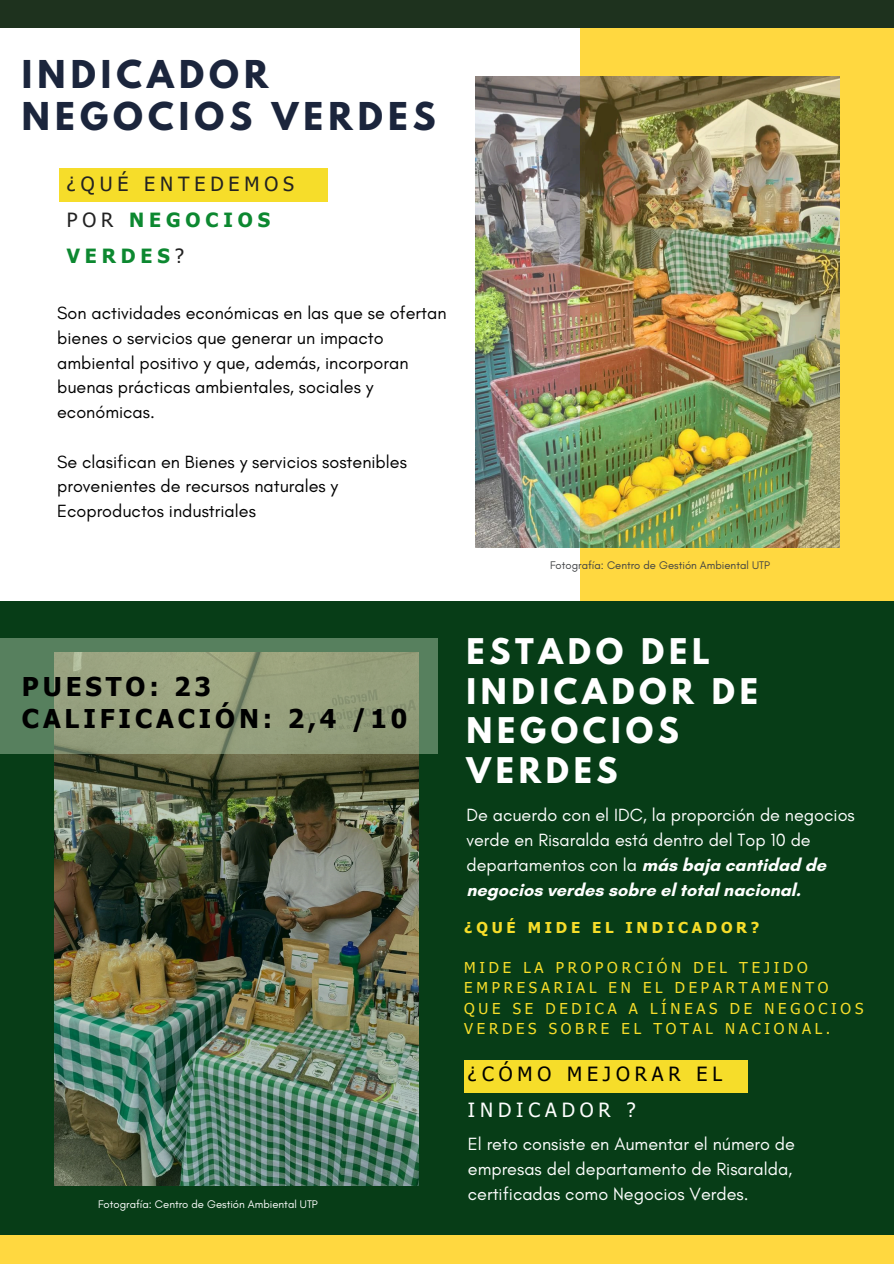
<style>
.page{position:relative;width:894px;height:1264px;background:#fff}
.page>*{position:absolute;margin:0;border:0;box-sizing:border-box;transform-origin:0 0}
.t1{font:700 34.05px/42.8px "League Spartan";letter-spacing:.15em;color:#1b253c}
.t2{font:700 31.35px/39.3px "League Spartan";letter-spacing:.15em;color:#fff}
.t3{font:700 25.8px/32px "Tahoma";letter-spacing:.15em;color:#000}
.t4{font:19.5px/36px "Tahoma";letter-spacing:.25em;color:#222}
.t5{font:19.5px/36px "Tahoma";letter-spacing:.25em;color:#000}
.t6{font:18px/24.8px "Glacial Indifference";color:#000}
.t7{font:18px/24.8px "Glacial Indifference";color:#fdfefd}
.t8{font:15px/20.2px "Tahoma";letter-spacing:.25em;color:#f6dd2a}
.t9{font:700 15px "Tahoma";letter-spacing:.25em;color:#f6dd2a}
.t10{font:11.25px "Glacial Indifference";color:#3f4143}
.t11{font:11.25px "Glacial Indifference";color:#fff}
.s1{font-weight:700;color:#0c8830}
.s2{font-weight:700}
.s3{color:#fdfefd}
</style>
<div class="page">
<div style="left:580px;top:14px;width:313px;height:607px;background:#ffd840"></div>
<div style="left:0;top:601px;width:893px;height:634px;background:#073d17"></div>
<div style="left:0;top:0;width:893px;height:27px;background:#1e321e"></div>
<div style="left:0;top:1235px;width:893px;height:28px;background:#ffd840"></div>
<img style="left:475px;top:77px;width:364px;height:470px">
<img style="left:54px;top:753px;width:364px;height:432px">
<div style="left:59px;top:169px;width:268px;height:33px;background:#f6dd2a"></div>
<svg style="left:0;top:638px;width:437px;height:115px;background:#859674"></svg>
<div style="left:464px;top:1059px;width:283px;height:33px;background:#f6dd2a"></div>
<h1 class="t1" style="left:22px;top:57px;width:415px">INDICADOR<br>NEGOCIOS VERDES</h1>
<h4 class="t4" style="left:67px;top:165px;width:229px">¿QUÉ ENTEDEMOS<br>POR <span class="s1">NEGOCIOS<br>VERDES</span>?</h4>
<h4 class="t6" style="left:57px;top:300px;width:391px">Son actividades económicas en las que se ofertan bienes o servicios que generar un impacto ambiental positivo y que, además, incorporan buenas prácticas ambientales, sociales y económicas.</h4>
<p class="t6" style="left:57px;top:449px;width:351px">Se clasifican en Bienes y servicios sostenibles provenientes de recursos naturales y<br>Ecoproductos industriales</p>
<h4 class="t10" style="left:550px;top:558px;width:221px">Fotografía: Centro de Gestión Ambiental UTP</h4>
<h2 class="t3" style="left:22px;top:670px;width:387px">PUESTO: 23<br>CALIFICACIÓN: 2,4 /10</h2>
<h5 class="t11" style="left:98px;top:1197px;width:221px">Fotografía: Centro de Gestión Ambiental UTP</h5>
<h3 class="t2" style="left:466px;top:636px;width:293px">ESTADO DEL<br>INDICADOR DE<br>NEGOCIOS<br>VERDES</h3>
<p class="t7" style="left:466px;top:802px;width:390px">De acuerdo con el IDC, la proporción de negocios verde en Risaralda está dentro del Top 10 de departamentos con la <span class="s2">más baja cantidad de negocios verdes sobre el total nacional.</span></p>
<p class="t9" style="left:464px;top:917px;width:296px">¿QUÉ MIDE EL INDICADOR?</p>
<p class="t8" style="left:464px;top:957px;width:400px">MIDE LA PROPORCIÓN DEL TEJIDO<br>EMPRESARIAL EN EL DEPARTAMENTO<br>QUE SE DEDICA A LÍNEAS DE NEGOCIOS<br>VERDES SOBRE EL TOTAL NACIONAL.</p>
<p class="t5" style="left:467px;top:1055px;width:256px">¿CÓMO MEJORAR EL<br><span class="s3">INDICADOR ?</span></p>
<h1 class="t7" style="left:467px;top:1131px;width:328px">El reto consiste en Aumentar el número de empresas del departamento de Risaralda, certificadas como Negocios Verdes.</h1>
</div>
